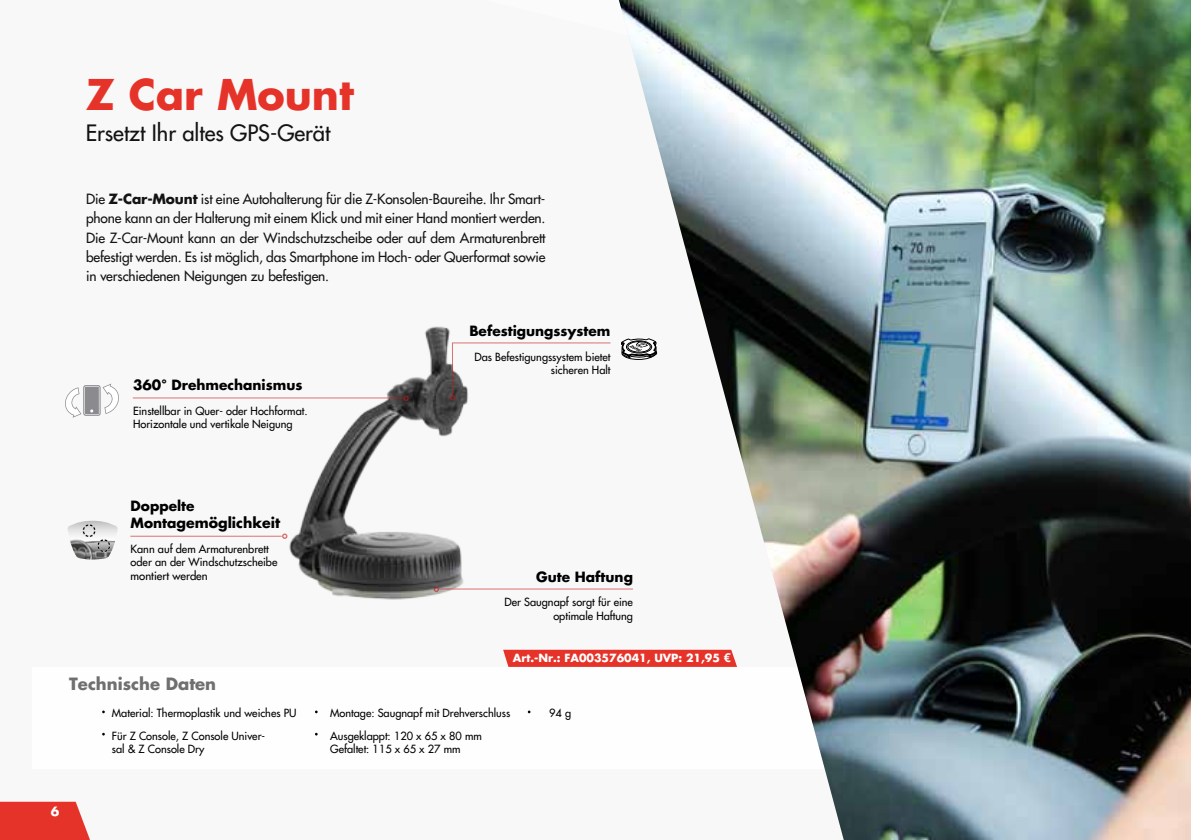
<style>
.page{position:relative;width:1191px;height:840px;background:#fff}
.page>*{position:absolute;margin:0;border:0;box-sizing:border-box;transform-origin:0 0}
.t1{font:700 41.2px "Futura";color:#e63329}
.t2{font:22px "Futura";color:#131313}
.t3{font:700 16.4px "Futura";color:#706f6f}
.t4{font:700 14.2px "Futura";color:#000}
.t5{font:13.8px/19.2px "Futura";letter-spacing:-.01em;color:#131313;text-align:justify}
.t6{font:700 13.8px "Futura";color:#000}
.t7{font:700 12.4px "Futura";color:#fff}
.t8{font:11.4px "Futura";color:#000}
.t9{font:11px/13.2px "Futura";color:#000}
.t10{font:700 11px "Futura";color:#fff}
.s1{font-weight:700}
.s2{font-size:13.8px}
.s3{font-family:"Open Sans";font-size:12.4px}
</style>
<div class="page">
<div style="left:0;top:0;width:1191px;height:839px;background:#f8f8f8"></div>
<svg style="left:0;top:801px;width:90px;height:38px;background:#e84a41"></svg>
<div style="left:35px;top:804px;width:40px;height:13px;background:#e63329"></div>
<div style="left:32px;top:666px;width:1159px;height:102px;background:#fff"></div>
<img style="left:619px;top:0;width:572px;height:839px">
<img style="left:218px;top:326px;width:308px;height:274px">
<svg style="left:450px;top:342px;width:161px;height:58px"></svg>
<svg style="left:433px;top:586px;width:6px;height:5px"></svg>
<hr style="left:439px;top:588px;width:194px;height:1px;background:#c41717">
<svg style="left:621px;top:338px;width:37px;height:22px"></svg>
<svg style="left:403px;top:395px;width:6px;height:6px"></svg>
<hr style="left:133px;top:397px;width:270px;height:1px;background:#c41717">
<svg style="left:65px;top:383px;width:54px;height:34px"></svg>
<svg style="left:282px;top:533px;width:5px;height:5px"></svg>
<hr style="left:130px;top:535px;width:152px;height:1px;background:#c41717">
<img style="left:67px;top:520px;width:51px;height:39px">
<svg style="left:83px;top:524px;width:27px;height:28px"></svg>
<svg style="left:503px;top:649px;width:234px;height:17px;background:#e74037"></svg>
<h1 class="t1" style="left:86px;top:65px;width:270px">Z Car Mount</h1>
<h2 class="t2" style="left:86px;top:118px;width:246px">Ersetzt Ihr altes GPS-Gerät</h2>
<p class="t5" style="left:86px;top:189px;width:461px">Die <span class="s1">Z-Car-Mount</span> ist eine Autohalterung für die Z-Konsolen-Baureihe. Ihr Smart&shy;phone kann an der Halterung mit einem Klick und mit einer Hand montiert werden.<br>Die Z-Car-Mount kann an der Windschutzscheibe oder auf dem Armaturenbrett befestigt werden. Es ist möglich, das Smartphone im Hoch- oder Querformat sowie in verschiedenen Neigungen zu befestigen.</p>
<p class="t6" style="left:469px;top:321px;width:143px">Befestigungssystem</p>
<p class="t6" style="left:133px;top:374px;width:171px">360° Drehmechanismus</p>
<p class="t9" style="left:133px;top:403px;width:176px">Einstellbar in Quer- oder Hochformat.<br>Horizontale und vertikale Neigung</p>
<p class="t9" style="left:474px;top:350px;width:137px;text-align:right">Das Befestigungssystem bietet sicheren Halt</p>
<p class="t6" style="left:131px;top:496px;width:65px">Doppelte</p>
<p class="t4" style="left:131px;top:512px;width:151px"><span class="s2">Monta</span>gemöglichkeit</p>
<p class="t9" style="left:131px;top:541px;width:148px">Kann auf dem Armaturenbrett oder an der Windschutzscheibe</p>
<p class="t8" style="left:131px;top:567px;width:79px">montiert werden</p>
<p class="t6" style="left:536px;top:566px;width:98px">Gute Haftung</p>
<p class="t9" style="left:504px;top:595px;width:130px;text-align:right">Der Saugnapf sorgt für eine optimale Haftung</p>
<p class="t10" style="left:513px;top:650px;width:219px">Art.-Nr.: FA003576041, UVP: 21,95 <span class="s3">€</span></p>
<h3 class="t3" style="left:69px;top:672px;width:148px">Technische Daten</h3>
<p class="t9" style="left:112px;top:706px;width:186px">Material: Thermoplastik und weiches PU</p>
<p class="t9" style="left:330px;top:706px;width:182px">Montage: Saugnapf mit Drehverschluss</p>
<p class="t9" style="left:549px;top:706px;width:23px">94 g</p>
<p class="t9" style="left:112px;top:728px;width:155px">Für Z Console, Z Console Univer&shy;sal &amp; Z Console Dry</p>
<p class="t9" style="left:330px;top:728px;width:153px">Ausgeklappt: 120 x 65 x 80 mm<br>Gefaltet: 115 x 65 x 27 mm</p>
<p class="t7" style="left:51px;top:802px;width:10px">6</p>
</div>
